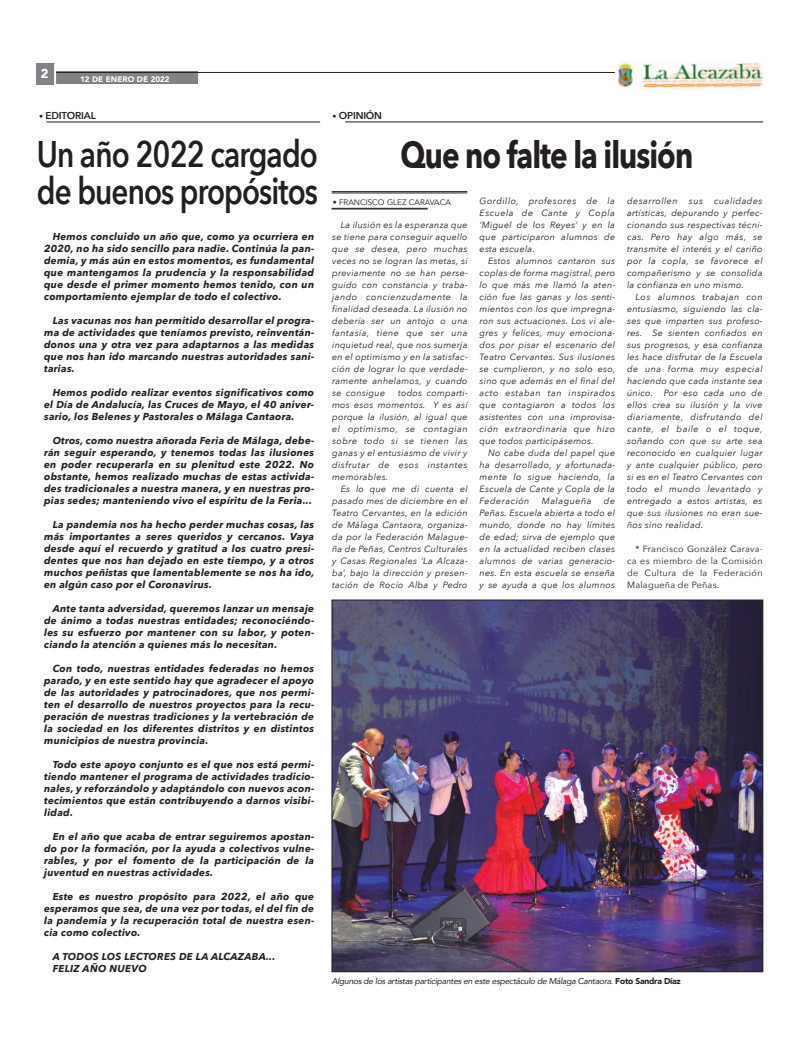
<style>
.page{position:relative;width:800px;height:1049px;background:#fff}
.page>*{position:absolute;margin:0;border:0;box-sizing:border-box;transform-origin:0 0}
.t1{font:600 37px/37px "Avenir Next";letter-spacing:-.03em;color:#231f20;scale:.8 1}
.t2{font:700 37px "Avenir Next";letter-spacing:-.03em;color:#231f20;scale:.8 1}
.t3{font:900 13px "Avenir";color:#fff}
.t4{font:italic 700 10px/12px "Avenir Next";letter-spacing:.025em;color:#231f20;text-align:justify}
.t5{font:600 10px "Avenir Next";letter-spacing:-.02em;color:#231f20}
.t6{font:italic 9px/12px "Avenir Next";letter-spacing:.03em;color:#231f20;text-align:justify}
.t7{font:9px/12px "Avenir Next";letter-spacing:.03em;color:#231f20;text-align:justify}
.t8{font:italic 9px "Avenir Next";letter-spacing:.05em;color:#231f20}
.t9{font:italic 8.5px "Avenir";letter-spacing:-.03em;color:#231f20}
.t10{font:8px "Avenir";color:#231f20}
.t11{font:900 8px "Avenir";color:#fff}
.s1{font-family:"Avenir";font-weight:400;font-size:8px}
.s2{font-weight:900;font-style:normal}
</style>
<div class="page">
<hr style="left:46px;top:122px;width:274px;height:1px;background:#231f20">
<img style="left:333px;top:602px;width:428px;height:368px">
<hr style="left:331px;top:191px;width:136px;height:1px;background:#231f20">
<hr style="left:331px;top:193px;width:136px;height:1px;background:#231f20">
<hr style="left:331px;top:208px;width:96px;height:1px;background:#231f20">
<hr style="left:331px;top:209px;width:96px;height:1px;background:#231f20">
<hr style="left:345px;top:122px;width:418px;height:1px;background:#231f20">
<img style="left:618px;top:62px;width:144px;height:26px">
<div style="left:52px;top:71px;width:146px;height:13px;background:#808285"></div>
<hr style="left:56px;top:72px;width:558px;height:1px;background:#231f20">
<div style="left:36px;top:64px;width:19px;height:21px;background:#808285"></div>
<hr style="left:54px;top:64px;width:2px;height:21px;background:#fff">
<h2 class="t3" style="left:41px;top:65px;width:9px">2</h2>
<p class="t11" style="left:80px;top:74px;width:91px">12 DE ENERO DE 2022</p>
<p class="t5" style="left:39px;top:109px;width:58px"><span class="s1">•</span> EDITORIAL</p>
<h1 class="t1" style="left:37px;top:136px;width:353px">Un año 2022 cargado de buenos propósitos</h1>
<p class="t4" style="left:44px;top:231px;width:272px;text-indent:9px">Hemos concluido un año que, como ya ocurriera en 2020, no ha sido sencillo para nadie. Continúa la pan&shy;demia, y más aún en estos momentos, es fundamental que mantengamos la prudencia y la responsabilidad que desde el primer momento hemos tenido, con un comportamiento ejemplar de todo el colectivo.</p>
<p class="t4" style="left:44px;top:315px;width:272px;text-indent:9px">Las vacunas nos han permitido desarrollar el progra&shy;ma de actividades que teníamos previsto, reinventán&shy;donos una y otra vez para adaptarnos a las medidas que nos han ido marcando nuestras autoridades sani&shy;tarias.</p>
<p class="t4" style="left:44px;top:387px;width:271px;text-indent:9px">Hemos podido realizar eventos significativos como el Día de Andalucía, las Cruces de Mayo, el 40 aniver&shy;sario, los Belenes y Pastorales o Málaga Cantaora.</p>
<p class="t4" style="left:44px;top:435px;width:272px;text-indent:9px">Otros, como nuestra añorada Feria de Málaga, debe&shy;rán seguir esperando, y tenemos todas las ilusiones en poder recuperarla en su plenitud este 2022. No obstante, hemos realizado muchas de estas activida&shy;des tradicionales a nuestra manera, y en nuestras pro&shy;pias sedes; manteniendo vivo el espíritu de la Feria...</p>
<p class="t4" style="left:44px;top:519px;width:272px;text-indent:9px">La pandemia nos ha hecho perder muchas cosas, las más importantes a seres queridos y cercanos. Vaya desde aquí el recuerdo y gratitud a los cuatro presi&shy;dentes que nos han dejado en este tiempo, y a otros muchos peñistas que lamentablemente se nos ha ido, en algún caso por el Coronavirus.</p>
<p class="t4" style="left:44px;top:603px;width:272px;text-indent:9px">Ante tanta adversidad, queremos lanzar un mensaje de ánimo a todas nuestras entidades; reconociéndo&shy;les su esfuerzo por mantener con su labor, y poten&shy;ciando la atención a quienes más lo necesitan.</p>
<p class="t4" style="left:44px;top:663px;width:272px;text-indent:9px">Con todo, nuestras entidades federadas no hemos parado, y en este sentido hay que agradecer el apoyo de las autoridades y patrocinadores, que nos permi&shy;ten el desarrollo de nuestros proyectos para la recu&shy;peración de nuestras tradiciones y la vertebración de la sociedad en los diferentes distritos y en distintos municipios de nuestra provincia.</p>
<p class="t4" style="left:44px;top:759px;width:272px;text-indent:9px">Todo este apoyo conjunto es el que nos está permi&shy;tiendo mantener el programa de actividades tradicio&shy;nales, y reforzándolo y adaptándolo con nuevos acon&shy;tecimientos que están contribuyendo a darnos visibi&shy;lidad.</p>
<p class="t4" style="left:44px;top:831px;width:272px;text-indent:9px">En el año que acaba de entrar seguiremos apostan&shy;do por la formación, por la ayuda a colectivos vulne&shy;rables, y por el fomento de la participación de la juventud en nuestras actividades.</p>
<p class="t4" style="left:44px;top:891px;width:272px;text-indent:9px">Este es nuestro propósito para 2022, el año que esperamos que sea, de una vez por todas, el del fin de la pandemia y la recuperación total de nuestra esen&shy;cia como colectivo.</p>
<p class="t4" style="left:53px;top:951px;width:224px">A TODOS LOS LECTORES DE LA ALCAZABA...<br>FELIZ AÑO NUEVO</p>
<p class="t5" style="left:332px;top:109px;width:51px"><span class="s1">•</span> OPINIÓN</p>
<h1 class="t2" style="left:400px;top:131px;width:367px">Que no falte la ilusión</h1>
<p class="t10" style="left:332px;top:197px;width:120px">• FRANCISCO GLEZ CARAVACA</p>
<p class="t6" style="left:479px;top:195px;width:137px">Gordillo, profesores de la Escuela de Cante y Copla ‘Miguel de los Reyes’ y en la que participaron alumnos de esta escuela.</p>
<p class="t6" style="left:479px;top:255px;width:137px;text-indent:9px">Estos alumnos cantaron sus coplas de forma magistral, pero lo que más me llamó la aten&shy;ción fue las ganas y los senti&shy;mientos con los que impregna&shy;ron sus actuaciones. Los vi ale&shy;gres y felices, muy emociona&shy;dos por pisar el escenario del Teatro Cervantes. Sus ilusiones se cumplieron, y no solo eso, sino que además en el final del acto estaban tan inspirados que contagiaron a todos los asistentes con una improvisa&shy;ción extraordinaria que hizo que todos participásemos.</p>
<p class="t6" style="left:479px;top:447px;width:137px;text-indent:9px">No cabe duda del papel que ha desarrollado, y afortunada&shy;mente lo sigue haciendo, la Escuela de Cante y Copla de la Federación</p>
<p class="t6" style="left:627px;top:195px;width:137px">desarrollen sus cualidades artísticas, depurando y perfec&shy;cionando sus respectivas técni&shy;cas. Pero hay algo más, se transmite el interés y el cariño por la copla, se favorece el compañerismo y se consolida la confianza en uno mismo.</p>
<p class="t6" style="left:627px;top:291px;width:137px;text-indent:9px">Los alumnos trabajan con entusiasmo, siguiendo las cla&shy;ses que imparten sus profeso&shy;res. Se sienten confiados en sus progresos, y esa confianza les hace disfrutar de la Escuela de una forma muy especial haciendo que cada instante sea único. Por eso cada uno de ellos crea su ilusión y la vive diariamente, disfrutando del cante, el baile o el toque, soñando con que su arte sea reconocido en cualquier lugar y ante cualquier público, pero si es en el Teatro Cervantes con todo el mundo levantado y entregado a estos artistas, es que sus ilusiones no eran sue&shy;ños sino realidad.</p>
<p class="t7" style="left:627px;top:543px;width:137px;text-indent:9px">* Francisco González Carava&shy;ca es miembro de la Comisión de Cultura de la Federación Malagueña de Peñas.</p>
<p class="t6" style="left:332px;top:219px;width:137px;text-indent:9px">La ilusión es la esperanza que se tiene para conseguir aquello que se desea, pero muchas veces no se logran las metas, si previamente no se han perse&shy;guido con constancia y traba&shy;jando concienzudamente la finalidad deseada. La ilusión no debería ser un antojo o una fantasía, tiene que ser una inquietud real, que nos sumerja en el optimismo y en la satisfac&shy;ción de lograr lo que verdade&shy;ramente anhelamos, y cuando se consigue</p>
<p class="t6" style="left:332px;top:387px;width:137px;text-indent:66px">todos comparti&shy;mos esos momentos. Y es así porque la ilusión, al igual que el optimismo, se contagian sobre todo si se tienen las ganas y el entusiasmo de vivir y disfrutar de esos instantes memorables.</p>
<p class="t6" style="left:332px;top:483px;width:137px;text-indent:9px">Es lo que me di cuenta el pasado mes de diciembre en el Teatro Cervantes, en la edición de Málaga Cantaora, organiza&shy;da por la Federación Malague&shy;ña de Peñas, Centros Culturales y Casas Regionales ‘La Alcaza&shy;ba’, bajo la dirección y presen&shy;tación de Rocío Alba y Pedro</p>
<p class="t6" style="left:479px;top:495px;width:137px;text-indent:124px">de Peñas. Escuela abierta a todo el mundo, donde no hay límites de edad; sirva de ejemplo que en la actualidad reciben clases alumnos de varias generacio&shy;nes. En esta escuela se enseña y se ayuda a que los alumnos</p>
<p class="t8" style="left:541px;top:495px;width:51px">Malagueña</p>
<p class="t9" style="left:331px;top:976px;width:350px">Algunos de los artistas participantes en este espectáculo de Málaga Cantaora. <span class="s2">Foto Sandra Díaz</span></p>
</div>
